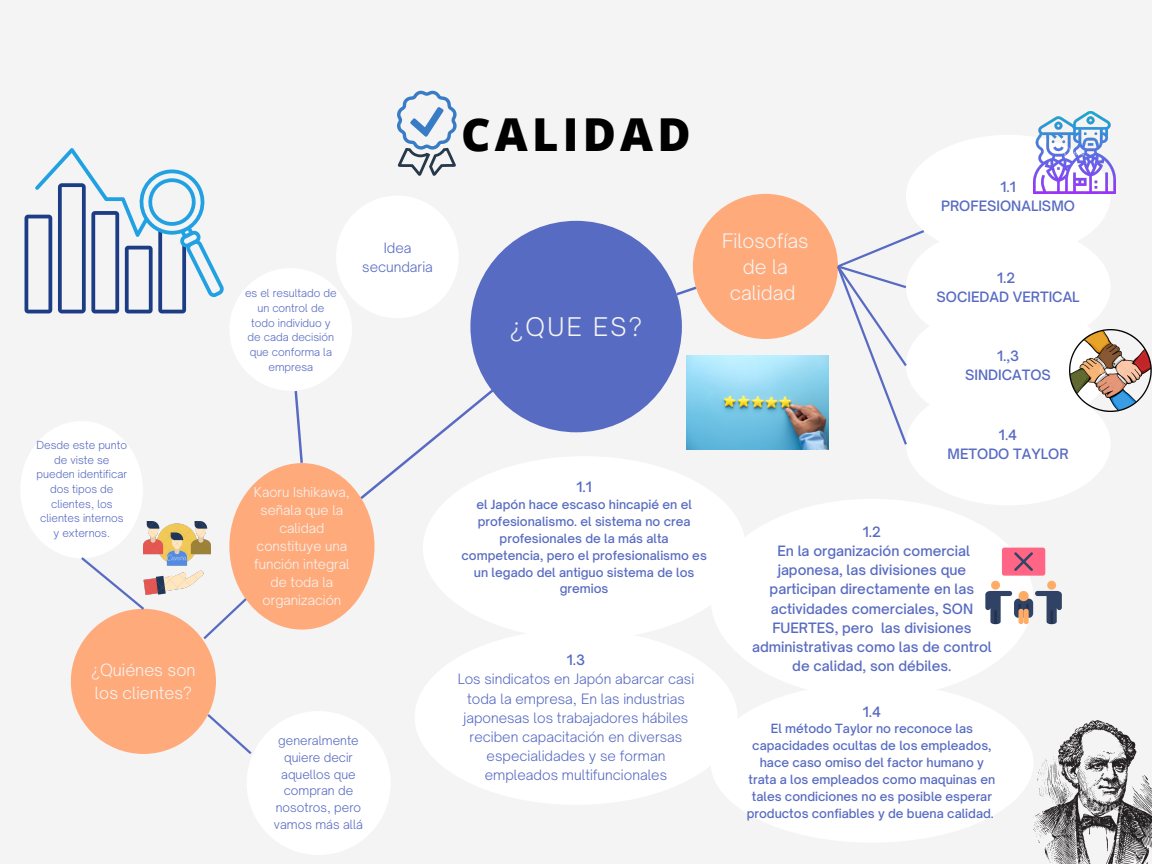
<style>
.page{position:relative;width:1152px;height:864px;background:#f4f4f4}
.page>*{position:absolute;margin:0;border:0;box-sizing:border-box;transform-origin:0 0}
.t1{font:800 45.45px "Open Sans";letter-spacing:.09em;color:#000}
.t2{font:300 24.6px "Open Sauce One";color:#f4f4f4}
.t3{font:300 19.2px/25.8px "Open Sauce One";color:#f4f4f4;text-align:center}
.t4{font:300 16.2px/22.5px "Open Sauce One";color:#f4f4f4}
.t5{font:500 13.65px/19.2px "Open Sauce One";color:#586bc2;text-align:center}
.t6{font:300 13.65px/19.2px "Open Sauce One";color:#586bc2;text-align:center}
.t7{font:300 13.2px/18px "Open Sauce One";color:#f4f4f4;text-align:center}
.t8{font:500 12.15px/16.8px "Open Sauce One";color:#586bc2;text-align:center}
.t9{font:300 12.15px/16.8px "Open Sauce One";color:#586bc2;text-align:center}
.t10{font:300 10.65px/14.7px "Open Sauce One";color:#586bc2;text-align:center}
</style>
<div class="page">
<div style="left:470px;top:221px;width:212px;height:211px;background:#586bc2;border-radius:50%"></div>
<div style="left:229px;top:463px;width:145px;height:167px;background:#ffaa7a;border-radius:50%"></div>
<div style="left:693px;top:194px;width:145px;height:145px;background:#ffaa7a;border-radius:50%"></div>
<div style="left:229px;top:268px;width:123px;height:123px;background:#fff;border-radius:50%"></div>
<div style="left:906px;top:135px;width:205px;height:122px;background:#fff;border-radius:50%"></div>
<div style="left:20px;top:421px;width:123px;height:137px;background:#fff;border-radius:50%"></div>
<div style="left:336px;top:196px;width:123px;height:122px;background:#fff;border-radius:50%"></div>
<svg style="left:358px;top:387px;width:138px;height:115px"></svg>
<svg style="left:674px;top:285px;width:25px;height:12px"></svg>
<svg style="left:293px;top:391px;width:11px;height:73px"></svg>
<svg style="left:201px;top:596px;width:48px;height:45px"></svg>
<div style="left:71px;top:609px;width:145px;height:145px;background:#ffaa7a;border-radius:50%"></div>
<div style="left:247px;top:711px;width:144px;height:144px;background:#fff;border-radius:50%"></div>
<svg style="left:205px;top:713px;width:47px;height:41px"></svg>
<svg style="left:81px;top:557px;width:66px;height:55px"></svg>
<div style="left:906px;top:226px;width:205px;height:122px;background:#fff;border-radius:50%"></div>
<div style="left:906px;top:304px;width:205px;height:123px;background:#fff;border-radius:50%"></div>
<div style="left:906px;top:383px;width:205px;height:122px;background:#fff;border-radius:50%"></div>
<svg style="left:835px;top:230px;width:89px;height:215px"></svg>
<div style="left:423px;top:456px;width:323px;height:184px;background:#fff;border-radius:50%"></div>
<div style="left:711px;top:499px;width:323px;height:199px;background:#fff;border-radius:50%"></div>
<div style="left:415px;top:629px;width:323px;height:176px;background:#fff;border-radius:50%"></div>
<div style="left:711px;top:683px;width:323px;height:160px;background:#fff;border-radius:50%"></div>
<svg style="left:25px;top:148px;width:199px;height:165px"></svg>
<svg style="left:397px;top:90px;width:60px;height:86px"></svg>
<img style="left:686px;top:355px;width:142px;height:95px">
<img style="left:1033px;top:111px;width:82px;height:83px">
<svg style="left:985px;top:548px;width:77px;height:76px"></svg>
<img style="left:1069px;top:330px;width:82px;height:82px">
<img style="left:1033px;top:721px;width:119px;height:143px">
<img style="left:143px;top:522px;width:68px;height:73px">
<p class="t10" style="left:36px;top:438px;width:92px">Desde este punto de viste se pueden identificar dos tipos de clientes, los clientes internos y externos.</p>
<h3 class="t4" style="left:91px;top:659px;width:106px">¿Quiénes son los clientes?</h3>
<h1 class="t1" style="left:461px;top:102px;width:231px">CALIDAD</h1>
<p class="t6" style="left:362px;top:238px;width:72px">Idea secundaria</p>
<h3 class="t3" style="left:722px;top:228px;width:88px">Filosofías de la</h3>
<p class="t10" style="left:245px;top:286px;width:93px">es el resultado de</p>
<h3 class="t3" style="left:730px;top:279px;width:67px">calidad</h3>
<p class="t10" style="left:248px;top:301px;width:88px">un control de todo individuo y de cada decisión que conforma la empresa</p>
<h2 class="t2" style="left:510px;top:311px;width:134px">¿QUE ES?</h2>
<p class="t5" style="left:941px;top:177px;width:135px">1.1<br>PROFESIONALISMO</p>
<p class="t5" style="left:937px;top:268px;width:145px">1.2<br>SOCIEDAD VERTICAL</p>
<p class="t5" style="left:965px;top:347px;width:87px">1.,3<br>SINDICATOS</p>
<p class="t5" style="left:948px;top:425px;width:122px">1.4<br>METODO TAYLOR</p>
<p class="t7" style="left:254px;top:483px;width:97px">Kaoru Ishikawa, señala que la calidad constituye una función integral de toda la organización</p>
<p class="t9" style="left:274px;top:732px;width:91px">generalmente quiere decir aquellos que compran de nosotros, pero vamos más allá</p>
<p class="t5" style="left:576px;top:477px;width:17px">1.1</p>
<p class="t8" style="left:461px;top:496px;width:247px">el Japón hace escaso hincapié en el profesionalismo. el sistema no crea profesionales de la más alta competencia, pero el profesionalismo es un legado del antiguo sistema de los gremios</p>
<p class="t5" style="left:567px;top:651px;width:20px">1.3</p>
<p class="t6" style="left:458px;top:670px;width:238px">Los sindicatos en Japón abarcar casi toda la empresa, En las industrias japonesas los trabajadores hábiles reciben capacitación en diversas especialidades y se forman empleados multifuncionales</p>
<p class="t5" style="left:752px;top:522px;width:241px">1.2<br>En la organización comercial japonesa, las divisiones que participan directamente en las actividades comerciales, SON<br>FUERTES, pero las divisiones administrativas como las de control de calidad, son débiles.</p>
<p class="t5" style="left:863px;top:702px;width:20px">1.4</p>
<p class="t8" style="left:747px;top:720px;width:250px">El método Taylor no reconoce las capacidades ocultas de los empleados, hace caso omiso del factor humano y trata a los empleados como maquinas en tales condiciones no es posible esperar productos confiables y de buena calidad.</p>
</div>
